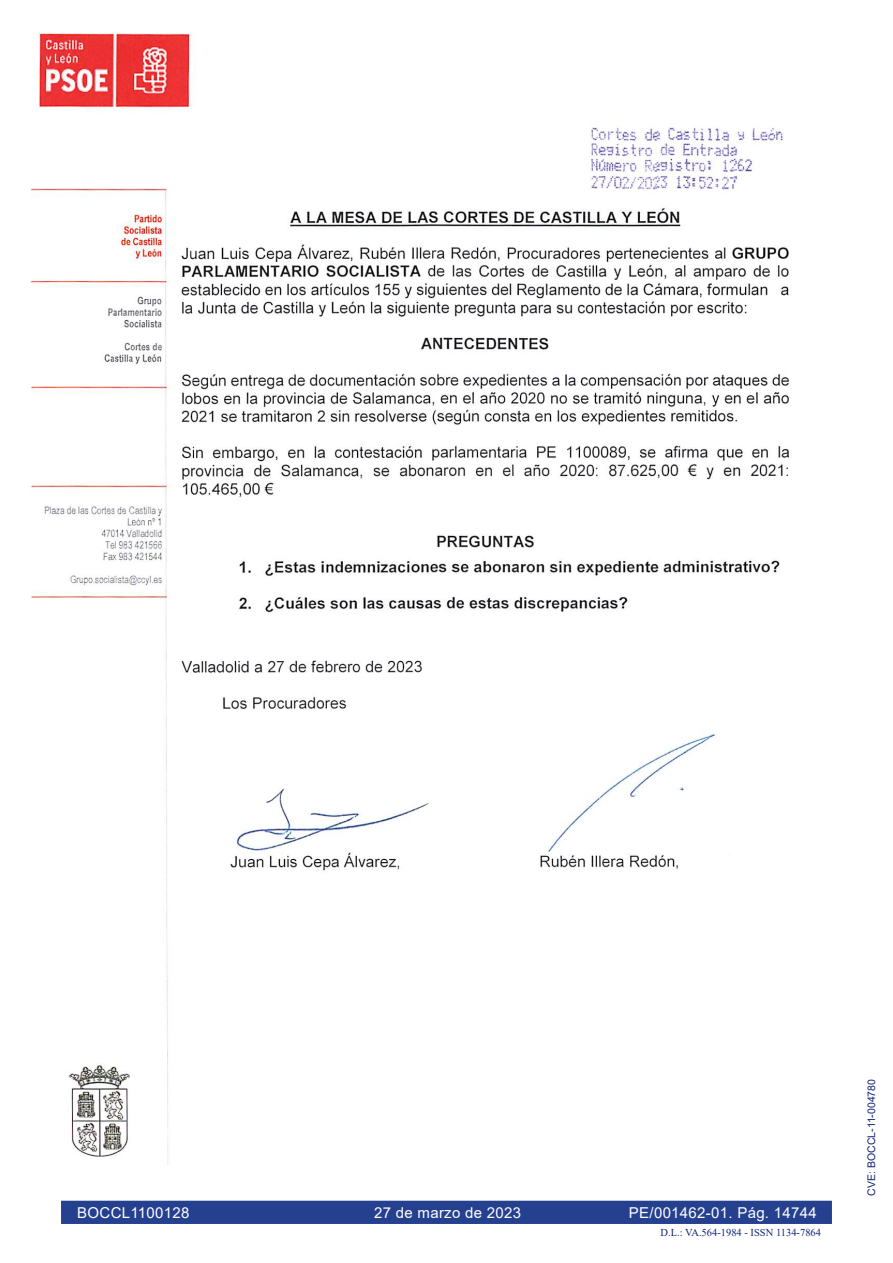
<style>
.page{position:relative;width:893px;height:1263px;background:#fff}
.page>*{position:absolute;margin:0;border:0;box-sizing:border-box;transform-origin:0 0}
.E_CVE{font:15px "Arial";letter-spacing:.02em;color:#fff}
.t1{font:10.5px "Times New Roman";color:#132477}
.t2{font:10.5px "Arial";color:#132477}
</style>
<div class="page">
<div style="left:60px;top:1200px;width:773px;height:25px;background:#25408f"></div>
<div style="left:60px;top:1199px;width:773px;height:26px;border:2px solid #fff"></div>
<img style="left:30px;top:32px;width:803px;height:1168px">
<p class="E_CVE" style="left:77px;top:1202px;width:114px">BOCCL1100128</p>
<p class="E_CVE" style="left:374px;top:1202px;width:149px">27 de marzo de 2023</p>
<p class="E_CVE" style="left:629px;top:1202px;width:189px">PE/001462-01. Pág. 14744</p>
<p class="t1" style="left:661px;top:1225px;width:162px">D.L.: VA.564-1984 - ISSN 1134-7864</p>
<p class="t2" style="left:864px;top:1195px;width:118px;rotate:-90deg">CVE: BOCCL-11-004780</p>
</div>
